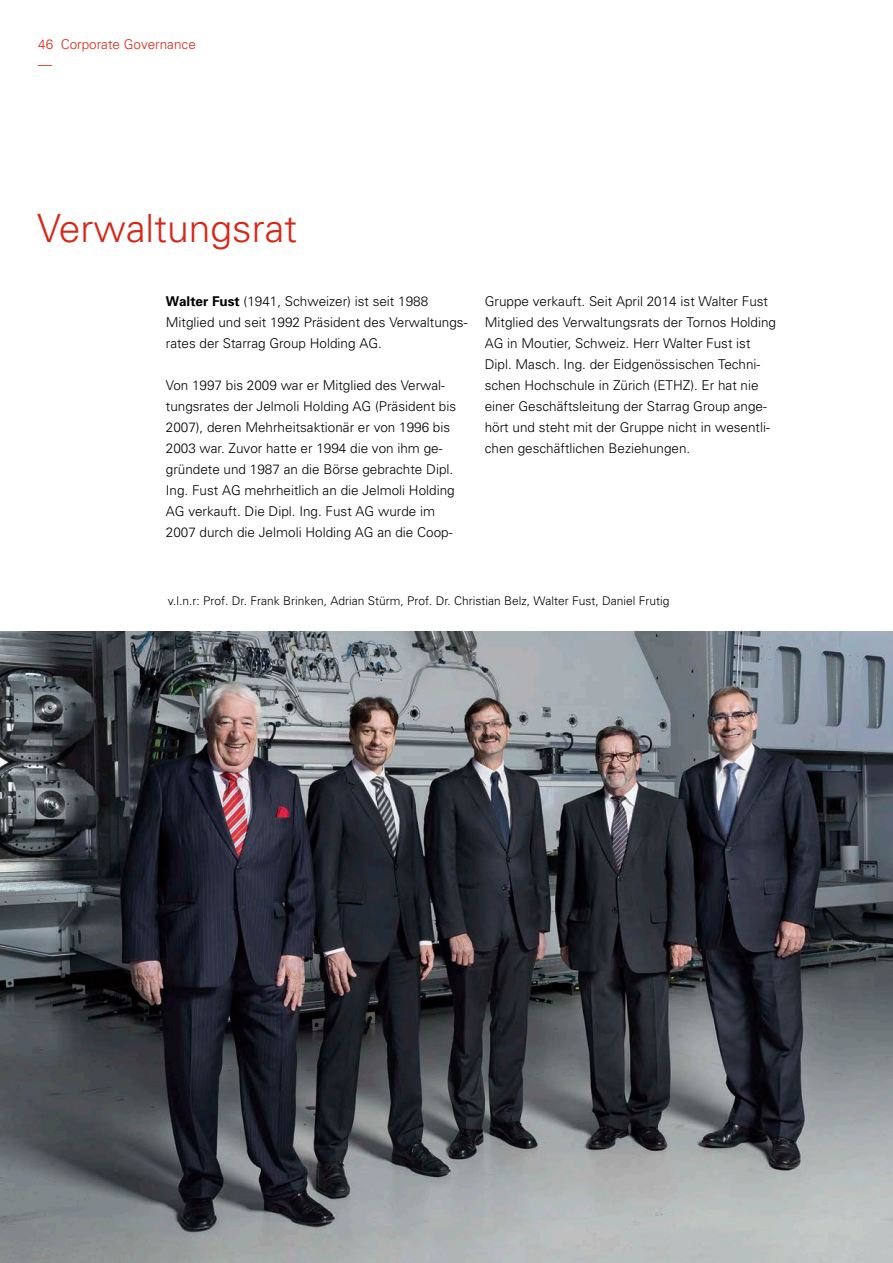
<style>
.page{position:relative;width:893px;height:1263px;background:#fff}
.page>*{position:absolute;margin:0;border:0;box-sizing:border-box;transform-origin:0 0}
.t1{font:300 39px "Univers";color:#d72717}
.t2{font:300 13.5px/21px "Univers";color:#000}
.t3{font:300 13.5px/19.5px "Univers";color:#d72717}
.t4{font:300 12px "Univers";color:#000}
.s1{font-weight:700}
</style>
<div class="page">
<img style="left:0;top:631px;width:893px;height:632px">
<p class="t3" style="left:38px;top:34px;width:159px">46 Corporate Governance ––</p>
<h1 class="t1" style="left:37px;top:205px;width:262px">Verwaltungsrat</h1>
<p class="t2" style="left:166px;top:290px;width:303px"><span class="s1">Walter Fust</span> (1941, Schweizer) ist seit 1988<br>Mitglied und seit 1992 Präsident des Verwaltungs&shy;rates der Starrag Group Holding AG.</p>
<p class="t2" style="left:166px;top:374px;width:292px">Von 1997 bis 2009 war er Mitglied des Verwal&shy;tungsrates der Jelmoli Holding AG (Präsident bis 2007), deren Mehrheitsaktionär er von 1996 bis 2003 war. Zuvor hatte er 1994 die von ihm ge&shy;gründete und 1987 an die Börse gebrachte Dipl.<br>Ing. Fust AG mehrheitlich an die Jelmoli Holding AG verkauft. Die Dipl. Ing. Fust AG wurde im 2007 durch die Jelmoli Holding AG an die Coop-</p>
<p class="t2" style="left:485px;top:290px;width:293px">Gruppe verkauft. Seit April 2014 ist Walter Fust Mitglied des Verwaltungsrats der Tornos Holding AG in Moutier, Schweiz. Herr Walter Fust ist Dipl. Masch. Ing. der Eidgenössischen Techni&shy;schen Hochschule in Zürich (ETHZ). Er hat nie einer Geschäftsleitung der Starrag Group ange&shy;hört und steht mit der Gruppe nicht in wesentli&shy;chen geschäftlichen Beziehungen.</p>
<p class="t4" style="left:168px;top:593px;width:503px">v.l.n.r: Prof. Dr. Frank Brinken, Adrian Stürm, Prof. Dr. Christian Belz, Walter Fust, Daniel Frutig</p>
</div>
